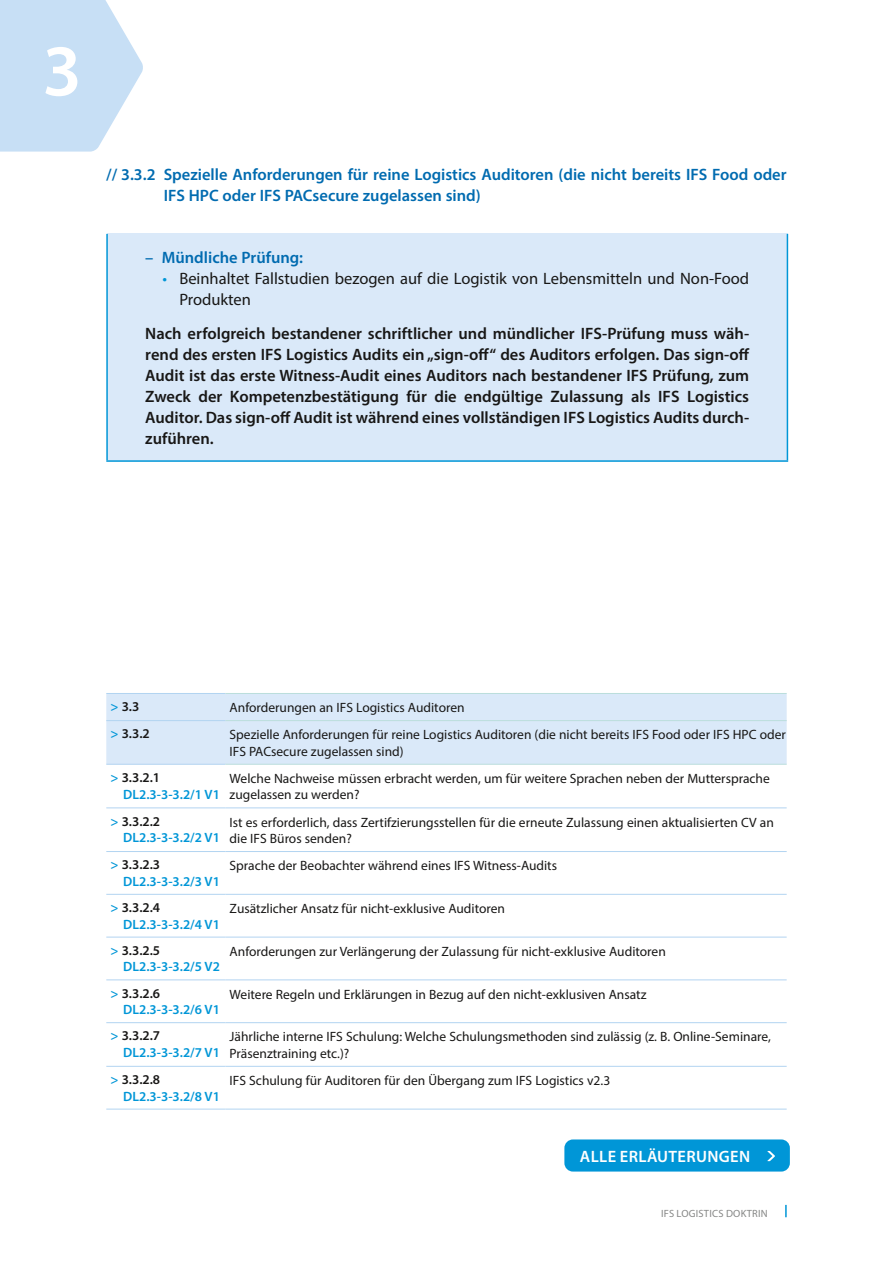
<style>
.page{position:relative;width:893px;height:1263px;background:#fff}
.page>*{position:absolute;margin:0;border:0;box-sizing:border-box;transform-origin:0 0}
.t1{font:600 73.5px "Myriad Pro";color:#fff}
.t2{font:600 16.5px/21px "Myriad Pro";color:#181716;text-align:justify}
.t3{font:600 16.5px/21px "Myriad Pro";color:#006bb0}
.t4{font:16.5px/21px "Myriad Pro";color:#181716}
.t5{font:600 16.5px "Myriad Pro";letter-spacing:.02em;color:#fff}
.t6{font:13.5px/16.5px "Myriad Pro";color:#181716}
.t7{font:600 13.5px/16.5px "Myriad Pro";color:#0096d7}
.t8{font:600 13.5px "Myriad Pro";color:#181716}
.t9{font:10.5px "Myriad Pro";letter-spacing:.02em;color:#868786}
.s1{color:#0096d7}
.s2{color:#181716}
</style>
<div class="page">
<svg style="left:0;top:0;width:143px;height:152px;background:#cfe3f6"></svg>
<svg style="left:785px;top:1205px;width:2px;height:12px"></svg>
<div style="left:564px;top:1139px;width:226px;height:32px;background:#0096d7;border-radius:9px"></div>
<svg style="left:767px;top:1151px;width:8px;height:10px"></svg>
<div style="left:107px;top:234px;width:680px;height:227px;background:#dae9f9"></div>
<hr style="left:106px;top:234px;width:2px;height:226px;background:#0096d7">
<hr style="left:787px;top:234px;width:1px;height:226px;background:#0096d7">
<hr style="left:106px;top:460px;width:682px;height:2px;background:#0096d7">
<div style="left:106px;top:694px;width:681px;height:70px;background:#dae9f9"></div>
<hr style="left:106px;top:693px;width:119px;height:1px;background:#b2d4f1">
<hr style="left:106px;top:720px;width:119px;height:1px;background:#b2d4f1">
<hr style="left:106px;top:764px;width:119px;height:1px;background:#b2d4f1">
<hr style="left:106px;top:807px;width:119px;height:1px;background:#b2d4f1">
<hr style="left:106px;top:851px;width:119px;height:1px;background:#b2d4f1">
<hr style="left:106px;top:894px;width:119px;height:1px;background:#b2d4f1">
<hr style="left:106px;top:937px;width:119px;height:1px;background:#b2d4f1">
<hr style="left:106px;top:979px;width:119px;height:1px;background:#b2d4f1">
<hr style="left:106px;top:1022px;width:119px;height:1px;background:#b2d4f1">
<hr style="left:106px;top:1066px;width:119px;height:1px;background:#b2d4f1">
<hr style="left:106px;top:1109px;width:119px;height:1px;background:#b2d4f1">
<hr style="left:225px;top:693px;width:562px;height:1px;background:#bbdedc">
<hr style="left:225px;top:720px;width:562px;height:1px;background:#bbdedc">
<hr style="left:225px;top:764px;width:562px;height:1px;background:#bbdedc">
<hr style="left:225px;top:807px;width:562px;height:1px;background:#b2d4f1">
<hr style="left:225px;top:851px;width:562px;height:1px;background:#b2d4f1">
<hr style="left:225px;top:894px;width:562px;height:1px;background:#b2d4f1">
<hr style="left:225px;top:937px;width:562px;height:1px;background:#b2d4f1">
<hr style="left:225px;top:979px;width:562px;height:1px;background:#b2d4f1">
<hr style="left:225px;top:1022px;width:562px;height:1px;background:#b2d4f1">
<hr style="left:225px;top:1066px;width:562px;height:1px;background:#b2d4f1">
<hr style="left:225px;top:1109px;width:562px;height:1px;background:#b2d4f1">
<h1 class="t1" style="left:42px;top:24px;width:41px">3</h1>
<p class="t3" style="left:164px;top:164px;width:624px;text-indent:-57px">// 3.3.2 Spezielle Anforderungen für reine Logistics Auditoren (die nicht bereits IFS Food oder<br>IFS HPC oder IFS PACsecure zugelassen sind)</p>
<p class="t3" style="left:145px;top:247px;width:159px">– Mündliche Prüfung:</p>
<p class="t4" style="left:179px;top:268px;width:571px;text-indent:-17px"><span class="s1">•</span> Beinhaltet Fallstudien bezogen auf die Logistik von Lebensmitteln und Non-Food<br>Produkten</p>
<p class="t2" style="left:145px;top:323px;width:606px">Nach erfolgreich bestandener schriftlicher und mündlicher IFS-Prüfung muss wäh&shy;rend des ersten IFS Logistics Audits ein „sign-off“ des Auditors erfolgen. Das sign-off Audit ist das erste Witness-Audit eines Auditors nach bestandener IFS Prüfung, zum Zweck der Kompetenzbestätigung für die endgültige Zulassung als IFS Logistics Auditor. Das sign-off Audit ist während eines vollständigen IFS Logistics Audits durch&shy;zuführen.</p>
<p class="t8" style="left:111px;top:698px;width:30px"><span class="s1">&gt;</span> 3.3</p>
<p class="t6" style="left:230px;top:699px;width:236px">Anforderungen an IFS Logistics Auditoren</p>
<p class="t8" style="left:111px;top:725px;width:41px"><span class="s1">&gt;</span> 3.3.2</p>
<p class="t6" style="left:230px;top:726px;width:558px">Spezielle Anforderungen für reine Logistics Auditoren (die nicht bereits IFS Food oder IFS HPC oder<br>IFS PACsecure zugelassen sind)</p>
<p class="t7" style="left:123px;top:769px;width:98px;text-indent:-13px">&gt; <span class="s2">3.3.2.1<br></span>DL2.3-3-3.2/1 V1</p>
<p class="t6" style="left:230px;top:770px;width:542px">Welche Nachweise müssen erbracht werden, um für weitere Sprachen neben der Muttersprache zugelassen zu werden?</p>
<p class="t7" style="left:123px;top:812px;width:98px;text-indent:-13px">&gt; <span class="s2">3.3.2.2<br></span>DL2.3-3-3.2/2 V1</p>
<p class="t6" style="left:230px;top:813px;width:546px">Ist es erforderlich, dass Zertifzierungsstellen für die erneute Zulassung einen aktualisierten CV an die IFS Büros senden?</p>
<p class="t7" style="left:123px;top:856px;width:98px;text-indent:-13px">&gt; <span class="s2">3.3.2.3<br></span>DL2.3-3-3.2/3 V1</p>
<p class="t6" style="left:230px;top:857px;width:329px">Sprache der Beobachter während eines IFS Witness-Audits</p>
<p class="t7" style="left:123px;top:899px;width:98px;text-indent:-13px">&gt; <span class="s2">3.3.2.4<br></span>DL2.3-3-3.2/4 V1</p>
<p class="t6" style="left:230px;top:900px;width:277px">Zusätzlicher Ansatz für nicht-exklusive Auditoren</p>
<p class="t7" style="left:123px;top:942px;width:98px;text-indent:-13px">&gt; <span class="s2">3.3.2.5<br></span>DL2.3-3-3.2/5 V2</p>
<p class="t6" style="left:230px;top:943px;width:438px">Anforderungen zur Verlängerung der Zulassung für nicht-exklusive Auditoren</p>
<p class="t7" style="left:123px;top:984px;width:98px;text-indent:-13px">&gt; <span class="s2">3.3.2.6<br></span>DL2.3-3-3.2/6 V1</p>
<p class="t6" style="left:230px;top:985px;width:418px">Weitere Regeln und Erklärungen in Bezug auf den nicht-exklusiven Ansatz</p>
<p class="t7" style="left:123px;top:1027px;width:98px;text-indent:-13px">&gt; <span class="s2">3.3.2.7<br></span>DL2.3-3-3.2/7 V1</p>
<p class="t6" style="left:230px;top:1028px;width:543px">Jährliche interne IFS Schulung: Welche Schulungsmethoden sind zulässig (z. B. Online-Seminare,<br>Präsenztraining etc.)?</p>
<p class="t7" style="left:123px;top:1071px;width:98px;text-indent:-13px">&gt; <span class="s2">3.3.2.8<br></span>DL2.3-3-3.2/8 V1</p>
<p class="t6" style="left:230px;top:1072px;width:382px">IFS Schulung für Auditoren für den Übergang zum IFS Logistics v2.3</p>
<p class="t5" style="left:580px;top:1146px;width:172px">ALLE ERLÄUTERUNGEN</p>
<p class="t9" style="left:661px;top:1207px;width:108px">IFS LOGISTICS DOKTRIN</p>
</div>
